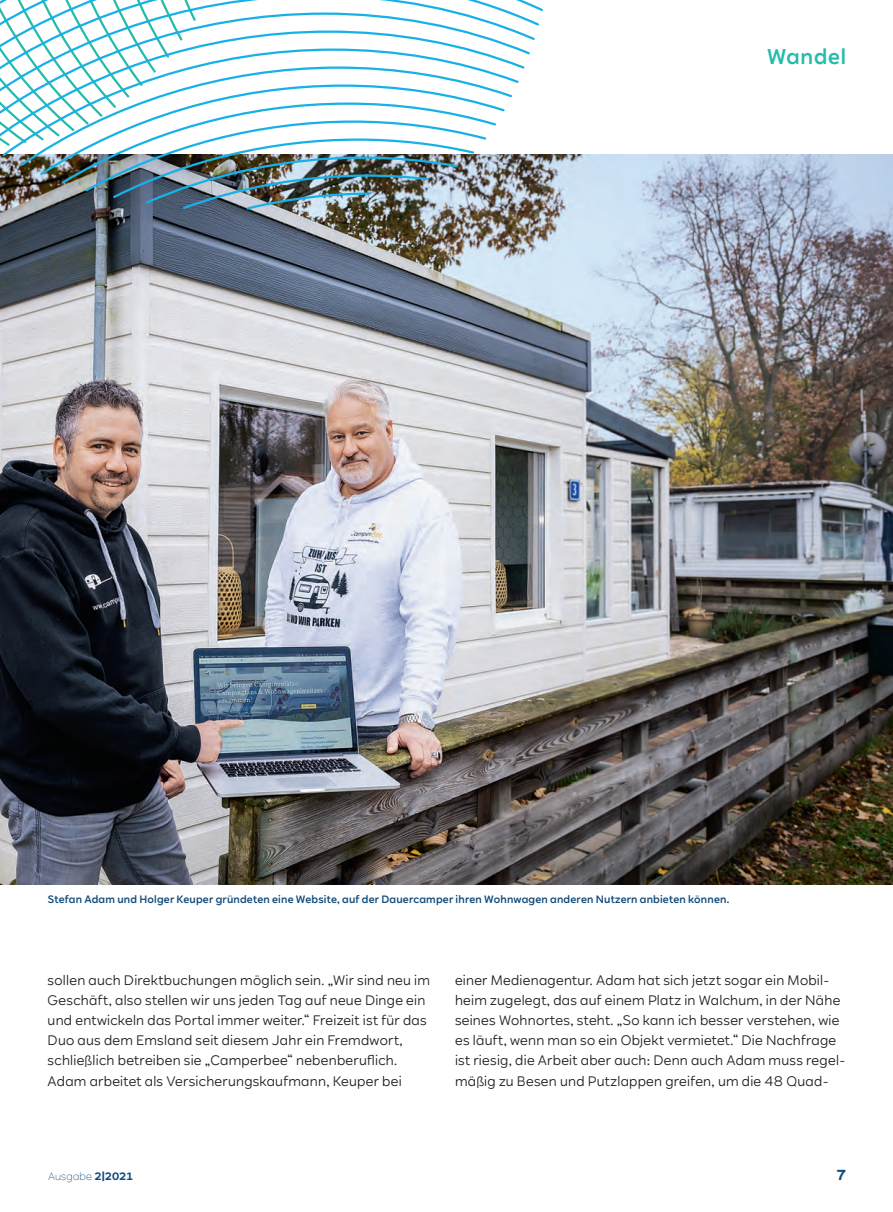
<style>
.page{position:relative;width:893px;height:1212px;background:#fff}
.page>*{position:absolute;margin:0;border:0;box-sizing:border-box;transform-origin:0 0}
.t1{font:500 21px "RWE Sans";letter-spacing:.035em;color:#22bcac}
.t2{font:700 14.25px "RWE Sans";color:#104b7b}
.t3{font:13.5px/20.1px "RWE Sans";letter-spacing:.02em;color:#231f20}
.t4{font:500 10.5px "RWE Sans";letter-spacing:.02em;color:#104b7b}
.t5{font:300 10.5px "RWE Sans";letter-spacing:.015em;color:#104b7b}
.s1{font-weight:700}
</style>
<div class="page">
<img style="left:0;top:154px;width:893px;height:730px">
<img style="left:0;top:0;width:551px;height:210px">
<h1 class="t1" style="left:767px;top:43px;width:80px">Wandel</h1>
<p class="t4" style="left:48px;top:893px;width:683px">Stefan Adam und Holger Keuper gründeten eine Website, auf der Dauercamper ihren Wohnwagen anderen Nutzern anbieten können.</p>
<p class="t3" style="left:48px;top:970px;width:384px">sollen auch Direktbuchungen möglich sein. „Wir sind neu im Geschäft, also stellen wir uns jeden Tag auf neue Dinge ein und entwickeln das Portal immer weiter.“ Freizeit ist für das Duo aus dem Emsland seit diesem Jahr ein Fremdwort, schließlich betreiben sie „Camperbee“ nebenberuflich.<br>Adam arbeitet als Versicherungskaufmann, Keuper bei</p>
<p class="t3" style="left:455px;top:970px;width:392px">einer Medienagentur. Adam hat sich jetzt sogar ein Mobil&shy;heim zugelegt, das auf einem Platz in Walchum, in der Nähe seines Wohnortes, steht. „So kann ich besser verstehen, wie es läuft, wenn man so ein Objekt vermietet.“ Die Nachfrage ist riesig, die Arbeit aber auch: Denn auch Adam muss regel&shy;mäßig zu Besen und Putzlappen greifen, um die 48 Quad-</p>
<p class="t5" style="left:48px;top:1170px;width:87px">Ausgabe <span class="s1">2|2021</span></p>
<p class="t2" style="left:836px;top:1166px;width:11px">7</p>
</div>
